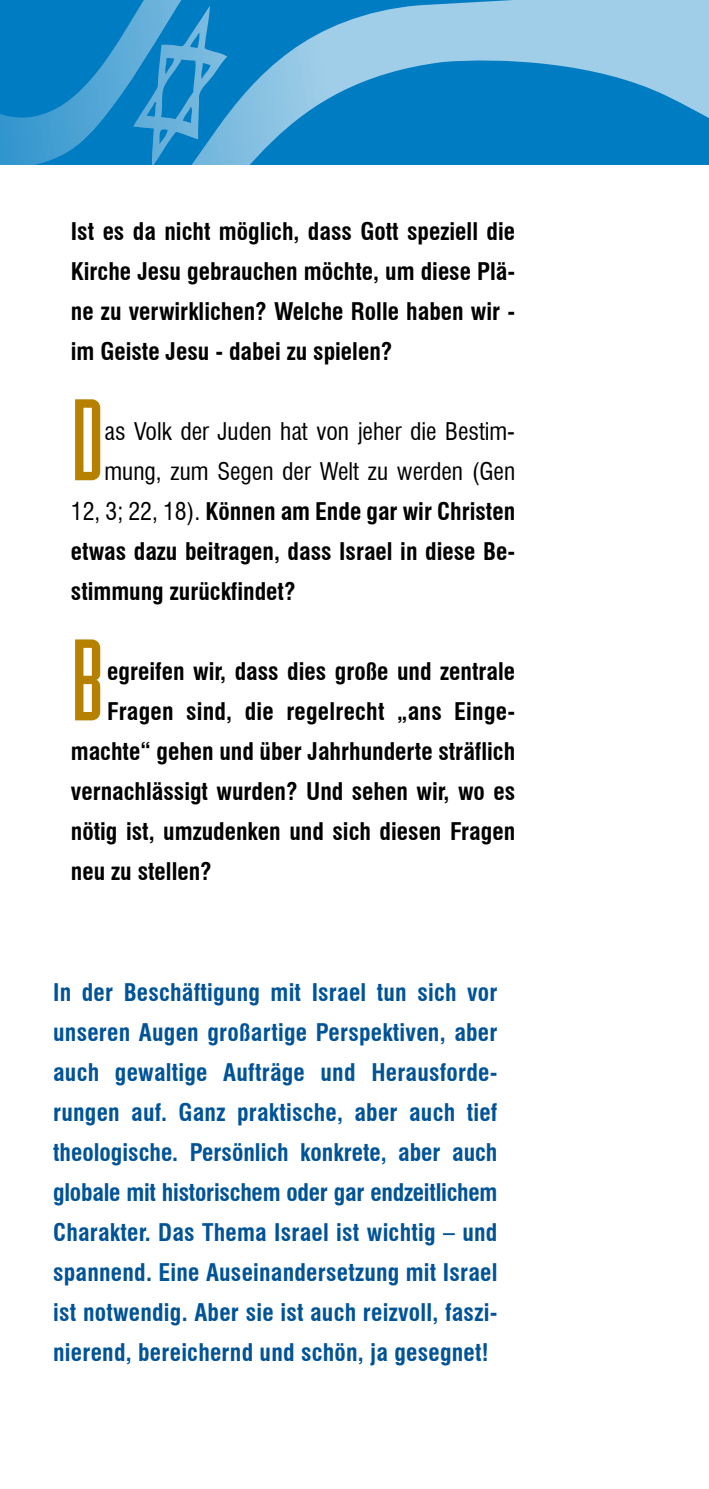
<style>
.page{position:relative;width:709px;height:1489px;background:#fff}
.page>*{position:absolute;margin:0;border:0;box-sizing:border-box;transform-origin:0 0}
.t1{font:113.25px "Industria Solid";color:#b68000}
.t2{font:700 condensed 23.75px/40px "Swiss 721 BT";color:#000;text-align:justify}
.t3{font:700 condensed 23.75px/40px "Swiss 721 BT";letter-spacing:.01em;color:#005397;text-align:justify}
.t4{font:condensed 23.75px "Swiss 721 BT";color:#000}
.s1{font-weight:400}
</style>
<div class="page">
<svg style="left:0;top:0;width:709px;height:165px;background:#3898cf"></svg>
<p class="t2" style="left:71px;top:211px;width:446px">Ist es da nicht möglich, dass Gott speziell die Kirche Jesu gebrauchen möchte, um diese Plä&shy;ne zu verwirklichen? Welche Rolle haben wir - im Geiste Jesu - dabei zu spielen?</p>
<h1 class="t1" style="left:71px;top:378px;width:27px">D</h1>
<p class="t4" style="left:104px;top:417px;width:412px">as Volk der Juden hat von jeher die Bestim-</p>
<p class="t4" style="left:104px;top:457px;width:412px">mung, zum Segen der Welt zu werden (Gen</p>
<p class="t2" style="left:71px;top:491px;width:446px"><span class="s1">12, 3; 22, 18).</span> Können am Ende gar wir Christen</p>
<p class="t2" style="left:71px;top:531px;width:446px">etwas dazu beitragen, dass Israel in diese Be-</p>
<p class="t2" style="left:71px;top:571px;width:226px">stimmung zurückfindet?</p>
<h1 class="t1" style="left:71px;top:618px;width:35px">B</h1>
<p class="t2" style="left:107px;top:651px;width:409px">egreifen wir, dass dies große und zentrale</p>
<p class="t2" style="left:107px;top:691px;width:409px">Fragen sind, die regelrecht „ans Einge-</p>
<p class="t2" style="left:71px;top:731px;width:446px">machte“ gehen und über Jahrhunderte sträflich</p>
<p class="t2" style="left:71px;top:771px;width:446px">vernachlässigt wurden? Und sehen wir, wo es</p>
<p class="t2" style="left:71px;top:811px;width:446px">nötig ist, umzudenken und sich diesen Fragen</p>
<p class="t2" style="left:71px;top:851px;width:142px">neu zu stellen?</p>
<p class="t3" style="left:53px;top:971px;width:446px">In der Beschäftigung mit Israel tun sich vor unseren Augen großartige Perspektiven, aber auch gewaltige Aufträge und Herausforde&shy;rungen auf. Ganz praktische, aber auch tief theologische. Persönlich konkrete, aber auch globale mit historischem oder gar endzeitlichem Charakter. Das Thema Israel ist wichtig – und spannend. Eine Auseinandersetzung mit Israel ist notwendig. Aber sie ist auch reizvoll, faszi&shy;nierend, bereichernd und schön, ja gesegnet!</p>
</div>
